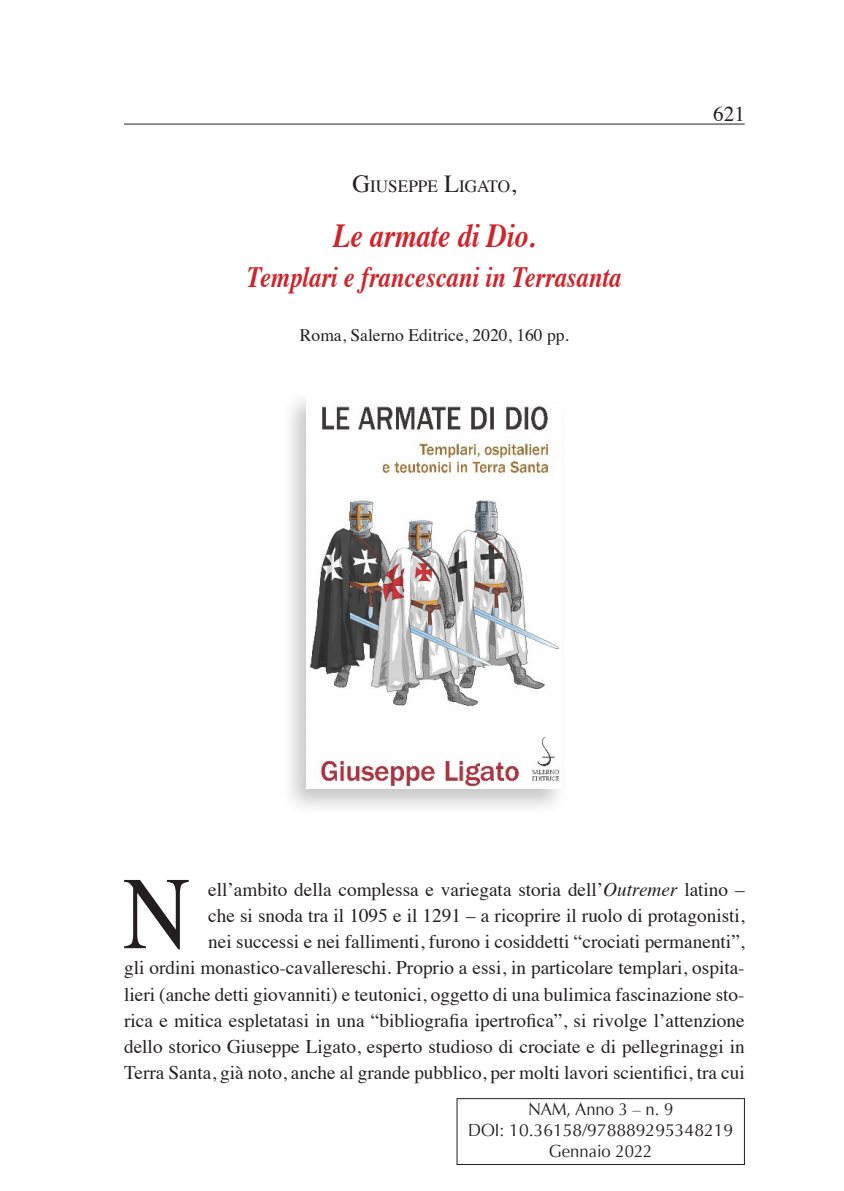
<style>
.page{position:relative;width:844px;height:1191px;background:#fff}
.page>*{position:absolute;margin:0;border:0;box-sizing:border-box;transform-origin:0 0}
.Normal_wrd_47{font:103.08px "Times";color:#231f20;scale:.9 1}
.t1{font:italic 700 33.6px "Times";color:#d1232a;scale:.83 1}
.t2{font:italic 700 29.4px "Times";color:#d1232a;scale:.83 1}
.t3{font:21px "Times";color:#231f20}
.Normal_wrd_47-2{font:19.25px/26.2px "Times";color:#231f20;text-align:right}
.t4{font:17.5px "Optima";color:#231f20;scale:.95 1}
.t5{font:17.5px "Times";color:#231f20}
.t6{font:17.15px "Times";color:#231f20}
.s1{font-size:24.5px}
.s2{font-style:italic}
</style>
<div class="page">
<hr style="left:124px;top:124px;width:620px;height:1px;background:#231f20">
<div style="left:280px;top:390px;width:288px;height:426px;background:#231f20;opacity:.25"></div>
<img style="left:307px;top:395px;width:254px;height:393px">
<div style="left:456px;top:1098px;width:288px;height:66px;border:1px solid #231f20"></div>
<p class="t6" style="left:352px;top:170px;width:165px"><span class="s1">G</span>IUSEPPE <span class="s1">L</span>IGATO<span class="s1">,</span></p>
<p class="t1" style="left:333px;top:204px;width:245px">Le armate di Dio.</p>
<p class="t2" style="left:247px;top:249px;width:452px">Templari e francescani in Terrasanta</p>
<p class="t5" style="left:300px;top:319px;width:270px">Roma, Salerno Editrice, 2020, 160 pp.</p>
<p class="t3" style="left:713px;top:94px;width:33px">621</p>
<p class="Normal_wrd_47" style="left:123px;top:817px;width:76px">N</p>
<p class="Normal_wrd_47-2" style="left:124px;top:874px;width:622px">ell’ambito della complessa e variegata storia dell’<span class="s2">Outremer</span> latino –<br>che si snoda tra il 1095 e il 1291 – a ricoprire il ruolo di protagonisti,<br>nei successi e nei fallimenti, furono i cosiddetti “crociati permanenti”,<br>gli ordini monastico-cavallereschi. Proprio a essi, in particolare templari, ospita&shy;lieri (anche detti giovanniti) e teutonici, oggetto di una bulimica fascinazione sto&shy;rica e mitica espletatasi in una “bibliografia ipertrofica”, si rivolge l’attenzione dello storico Giuseppe Ligato, esperto studioso di crociate e di pellegrinaggi in Terra Santa, già noto, anche al grande pubblico, per molti lavori scientifici, tra cui</p>
<p class="t4" style="left:528px;top:1098px;width:154px">NAM, Anno 3 – n. 9</p>
<p class="t4" style="left:468px;top:1119px;width:280px">DOI: 10.36158/978889295348219</p>
<p class="t4" style="left:548px;top:1140px;width:110px">Gennaio 2022</p>
</div>
